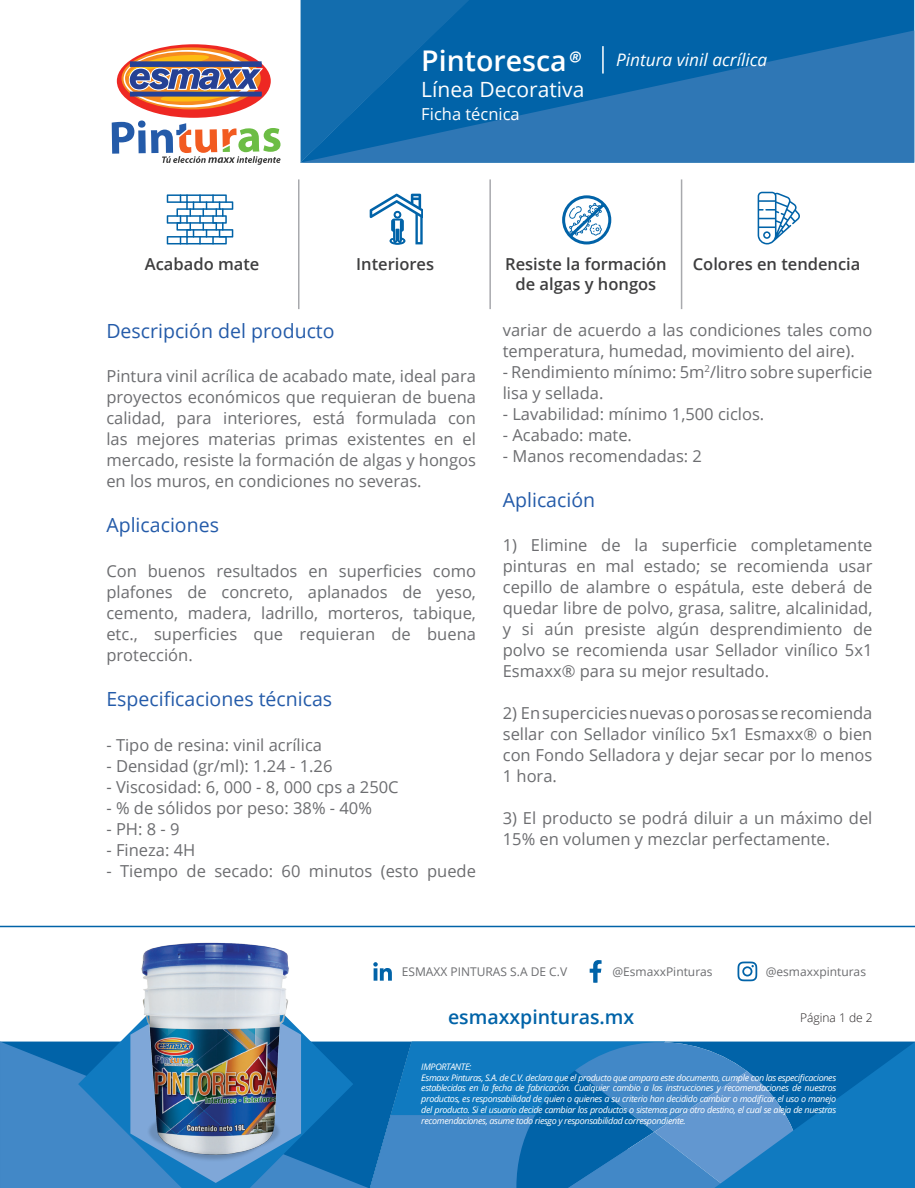
<style>
.page{position:relative;width:915px;height:1188px;background:#fff}
.page>*{position:absolute;margin:0;border:0;box-sizing:border-box;transform-origin:0 0}
.t1{font:600 28.5px "Open Sans";color:#fff}
.t2{font:21px "Open Sans";color:#fff}
.t3{font:19.5px "Open Sans";color:#245ba9}
.t4{font:600 19.5px "Open Sans";color:#0163a8}
.t5{font:italic 17.25px "Open Sans";color:#fff}
.t6{font:16.5px/21px "Open Sans";color:#6c6d70;text-align:justify}
.t7{font:600 16.5px "Open Sans";color:#3e3e3f}
.t8{font:16.5px "Open Sans";color:#fff}
.t9{font:12px "Open Sans";color:#6c6d70}
.t10{font:300 12px "Open Sans";color:#231f20}
.t11{font:italic 9px/10.8px "Open Sans";letter-spacing:-.04em;color:#fff;text-align:justify}
.s1{font-family:"Calibri";font-weight:400;font-style:italic}
</style>
<div class="page">
<svg style="left:0;top:1042px;width:368px;height:146px;background:#327fbf"></svg>
<svg style="left:78px;top:1031px;width:275px;height:157px;background:#2a7fbf"></svg>
<svg style="left:130px;top:1025px;width:171px;height:158px;background:#4a8fcb"></svg>
<svg style="left:370px;top:1042px;width:544px;height:146px;background:#237bbd"></svg>
<div style="left:469px;top:0;width:444px;height:30px;background:#0163a8"></div>
<svg style="left:469px;top:30px;width:444px;height:133px;background:#1e6fb0"></svg>
<svg style="left:300px;top:0;width:169px;height:163px;background:#106aac"></svg>
<svg style="left:112px;top:44px;width:168px;height:121px"></svg>
<svg style="left:602px;top:46px;width:1px;height:28px"></svg>
<hr style="left:0;top:926px;width:914px;height:1px;background:#0163a8">
<svg style="left:167px;top:194px;width:66px;height:50px"></svg>
<svg style="left:369px;top:194px;width:54px;height:51px"></svg>
<svg style="left:562px;top:195px;width:50px;height:50px"></svg>
<svg style="left:757px;top:192px;width:42px;height:52px"></svg>
<hr style="left:298px;top:179px;width:1px;height:130px;background:#a8a9ad">
<hr style="left:489px;top:179px;width:1px;height:130px;background:#a8a9ad">
<hr style="left:680px;top:179px;width:2px;height:130px;background:#a8a9ad">
<img style="left:136px;top:942px;width:159px;height:219px">
<svg style="left:737px;top:962px;width:20px;height:19px"></svg>
<svg style="left:373px;top:962px;width:19px;height:19px"></svg>
<svg style="left:589px;top:960px;width:12px;height:23px"></svg>
<p class="t1" style="left:421px;top:41px;width:161px">Pintoresca<span class="s1">®</span></p>
<p class="t5" style="left:615px;top:48px;width:153px">Pintura vinil acrílica</p>
<p class="t2" style="left:421px;top:75px;width:164px">Línea Decorativa</p>
<p class="t8" style="left:421px;top:103px;width:100px">Ficha técnica</p>
<p class="t7" style="left:145px;top:253px;width:116px">Acabado mate</p>
<p class="t7" style="left:356px;top:253px;width:79px">Interiores</p>
<p class="t7" style="left:505px;top:253px;width:163px">Resiste la formación</p>
<p class="t7" style="left:515px;top:272px;width:142px">de algas y hongos</p>
<p class="t7" style="left:692px;top:253px;width:169px">Colores en tendencia</p>
<p class="t3" style="left:106px;top:318px;width:230px">Descripción del producto</p>
<p class="t6" style="left:106px;top:366px;width:371px">Pintura vinil acrílica de acabado mate, ideal para proyectos económicos que requieran de buena calidad, para interiores, está formulada con las mejores materias primas existentes en el mercado, resiste la formación de algas y hongos en los muros, en condiciones no severas.</p>
<p class="t3" style="left:106px;top:512px;width:114px">Aplicaciones</p>
<p class="t6" style="left:106px;top:560px;width:371px">Con buenos resultados en superficies como plafones de concreto, aplanados de yeso, cemento, madera, ladrillo, morteros, tabique, etc., superficies que requieran de buena protección.</p>
<p class="t3" style="left:106px;top:686px;width:227px">Especificaciones técnicas</p>
<p class="t6" style="left:106px;top:734px;width:217px">- Tipo de resina: vinil acrílica</p>
<p class="t6" style="left:106px;top:755px;width:227px">- Densidad (gr/ml): 1.24 - 1.26</p>
<p class="t6" style="left:106px;top:776px;width:294px">- Viscosidad: 6, 000 - 8, 000 cps a 250C</p>
<p class="t6" style="left:106px;top:797px;width:267px">- % de sólidos por peso: 38% - 40%</p>
<p class="t6" style="left:106px;top:818px;width:75px">- PH: 8 - 9</p>
<p class="t6" style="left:106px;top:839px;width:90px">- Fineza: 4H</p>
<p class="t6" style="left:106px;top:860px;width:371px">- Tiempo de secado: 60 minutos (esto puede</p>
<p class="t6" style="left:502px;top:319px;width:371px">variar de acuerdo a las condiciones tales como temperatura, humedad, movimiento del aire).</p>
<p class="t6" style="left:502px;top:361px;width:371px">- Rendimiento mínimo: 5m<sup>2</sup>/litro sobre superficie lisa y sellada.</p>
<p class="t6" style="left:502px;top:403px;width:263px">- Lavabilidad: mínimo 1,500 ciclos.</p>
<p class="t6" style="left:502px;top:424px;width:131px">- Acabado: mate.</p>
<p class="t6" style="left:502px;top:445px;width:201px">- Manos recomendadas: 2</p>
<p class="t3" style="left:502px;top:486px;width:94px">Aplicación</p>
<p class="t6" style="left:502px;top:534px;width:371px">1) Elimine de la superficie completamente pinturas en mal estado; se recomienda usar cepillo de alambre o espátula, este deberá de quedar libre de polvo, grasa, salitre, alcalinidad, y si aún presiste algún desprendimiento de polvo se recomienda usar Sellador vinílico 5x1<br>Esmaxx® para su mejor resultado.</p>
<p class="t6" style="left:502px;top:702px;width:371px">2) En supercicies nuevas o porosas se recomienda sellar con Sellador vinílico 5x1 Esmaxx® o bien con Fondo Selladora y dejar secar por lo menos 1 hora.</p>
<p class="t6" style="left:502px;top:807px;width:371px">3) El producto se podrá diluir a un máximo del<br>15% en volumen y mezclar perfectamente.</p>
<p class="t9" style="left:401px;top:964px;width:167px">ESMAXX PINTURAS S.A DE C.V</p>
<p class="t9" style="left:612px;top:964px;width:102px">@EsmaxxPinturas</p>
<p class="t9" style="left:765px;top:964px;width:102px">@esmaxxpinturas</p>
<p class="t4" style="left:448px;top:1004px;width:188px">esmaxxpinturas.mx</p>
<p class="t10" style="left:799px;top:1010px;width:74px">Página 1 de 2</p>
<p class="t11" style="left:421px;top:1061px;width:52px">IMPORTANTE:</p>
<p class="t11" style="left:421px;top:1072px;width:416px">Esmaxx Pinturas, S.A. de C.V. declara que el producto que ampara este documento, cumple con las especificaciones establecidas en la fecha de fabricación. Cualquier cambio a las instrucciones y recomendaciones de nuestros productos, es responsabilidad de quien o quienes a su criterio han decidido cambiar o modificar el uso o manejo del producto. Si el usuario decide cambiar los productos o sistemas para otro destino, el cual se aleja de nuestras recomendaciones, asume todo riesgo y responsabilidad correspondiente.</p>
</div>
